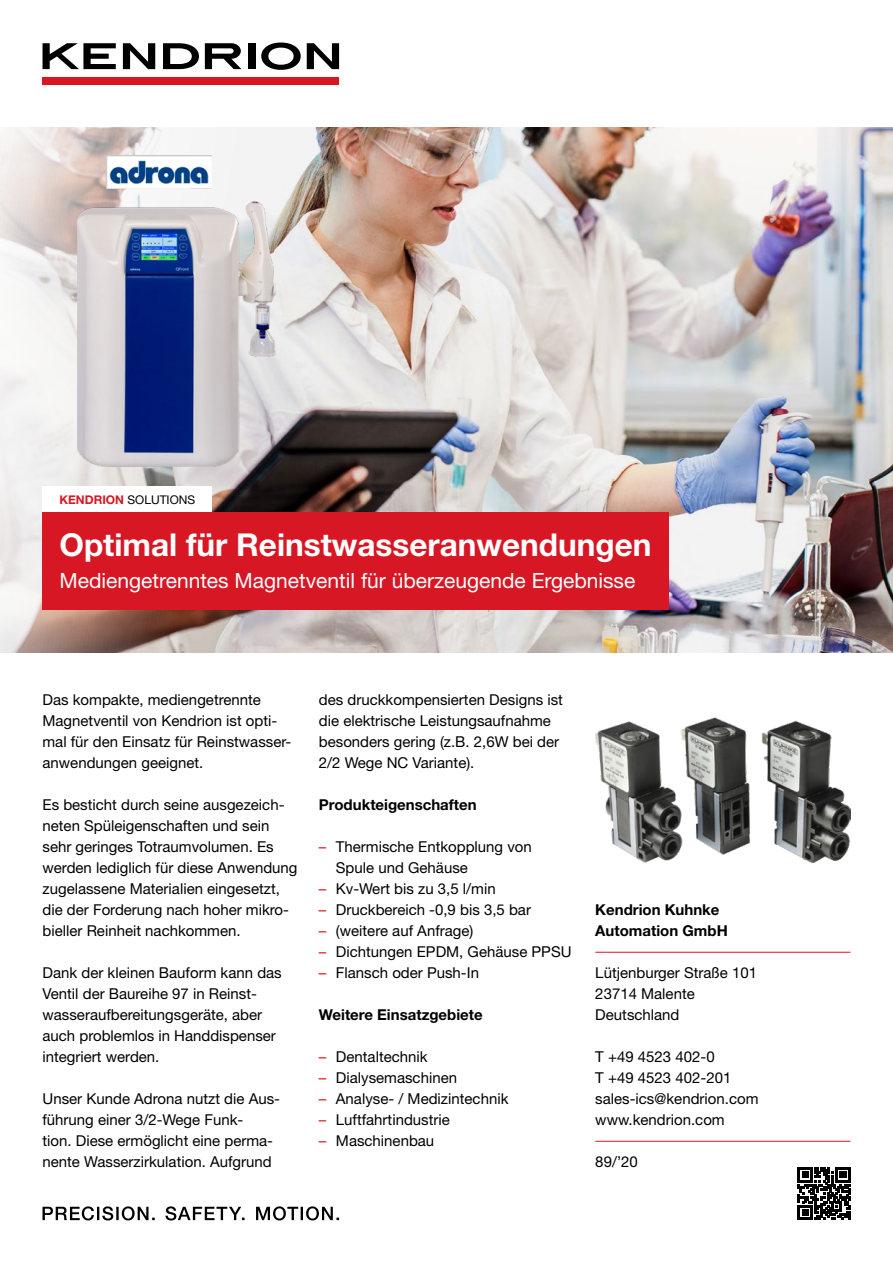
<style>
.page{position:relative;width:893px;height:1263px;background:#fff}
.page>*{position:absolute;margin:0;border:0;box-sizing:border-box;transform-origin:0 0}
.t1{font:700 31.5px "Helvetica Neue LT Pro";color:#fff}
.t2{font:21px "Helvetica Neue LT Pro";color:#fff}
.t3{font:15px/21px "Helvetica Neue LT Pro";color:#000}
.t4{font:700 15px/21px "Helvetica Neue LT Pro";color:#000}
.t5{font:12px "Helvetica Neue LT Pro";color:#000}
.s1{font-weight:700;color:#d81724}
.s2{color:#d81724}
</style>
<div class="page">
<div style="left:248px;top:43px;width:7px;height:26px;background:#000"></div>
<svg style="left:261px;top:43px;width:40px;height:27px"></svg>
<svg style="left:163px;top:43px;width:36px;height:26px"></svg>
<svg style="left:43px;top:43px;width:73px;height:26px"></svg>
<svg style="left:205px;top:43px;width:36px;height:26px"></svg>
<div style="left:43px;top:78px;width:296px;height:7px;background:#d81724"></div>
<svg style="left:123px;top:43px;width:32px;height:26px"></svg>
<svg style="left:307px;top:43px;width:32px;height:26px"></svg>
<hr style="left:595px;top:952px;width:255px;height:1px;background:#d81724">
<hr style="left:595px;top:1141px;width:255px;height:1px;background:#d81724">
<svg style="left:43px;top:1206px;width:296px;height:14px"></svg>
<svg style="left:798px;top:1167px;width:52px;height:53px"></svg>
<img style="left:0;top:128px;width:893px;height:524px">
<div style="left:43px;top:512px;width:625px;height:98px;background:#d81724"></div>
<div style="left:43px;top:486px;width:169px;height:26px;background:#fff"></div>
<img style="left:595px;top:718px;width:255px;height:145px">
<img style="left:77px;top:201px;width:199px;height:266px">
<img style="left:107px;top:155px;width:105px;height:34px">
<p class="t5" style="left:60px;top:492px;width:137px"><span class="s1">KENDRION</span> SOLUTIONS</p>
<h1 class="t1" style="left:60px;top:525px;width:593px">Optimal für Reinstwasseranwendungen</h1>
<h2 class="t2" style="left:60px;top:568px;width:577px">Mediengetrenntes Magnetventil für überzeugende Ergebnisse</h2>
<p class="t3" style="left:43px;top:689px;width:250px">Das kompakte, mediengetrennte<br>Magnetventil von Kendrion ist opti&shy;mal für den Einsatz für Reinstwasser&shy;anwendungen geeignet.</p>
<p class="t3" style="left:43px;top:794px;width:257px">Es besticht durch seine ausgezeich&shy;neten Spüleigenschaften und sein sehr geringes Totraumvolumen. Es werden lediglich für diese Anwendung zugelassene Materialien eingesetzt, die der Forderung nach hoher mikro&shy;bieller Reinheit nachkommen.</p>
<p class="t3" style="left:43px;top:962px;width:241px">Dank der kleinen Bauform kann das<br>Ventil der Baureihe 97 in Reinst&shy;wasseraufbereitungsgeräte, aber auch problemlos in Handdispenser integriert werden.</p>
<p class="t3" style="left:43px;top:1088px;width:239px">Unser Kunde Adrona nutzt die Aus&shy;führung einer 3/2-Wege Funk-<br>tion. Diese ermöglicht eine perma&shy;nente Wasserzirkulation. Aufgrund</p>
<p class="t3" style="left:319px;top:689px;width:245px">des druckkompensierten Designs ist die elektrische Leistungsaufnahme besonders gering (z.B. 2,6W bei der<br>2/2 Wege NC Variante).</p>
<p class="t4" style="left:319px;top:794px;width:159px">Produkteigenschaften</p>
<p class="t3" style="left:336px;top:836px;width:197px;text-indent:-17px"><span class="s2">–</span> Thermische Entkopplung von<br>Spule und Gehäuse</p>
<p class="t3" style="left:319px;top:878px;width:178px"><span class="s2">–</span> Kv-Wert bis zu 3,5 l/min</p>
<p class="t3" style="left:319px;top:899px;width:214px"><span class="s2">–</span> Druckbereich -0,9 bis 3,5 bar</p>
<p class="t3" style="left:319px;top:920px;width:156px"><span class="s2">–</span> (weitere auf Anfrage)</p>
<p class="t3" style="left:319px;top:941px;width:254px"><span class="s2">–</span> Dichtungen EPDM, Gehäuse PPSU</p>
<p class="t3" style="left:319px;top:962px;width:162px"><span class="s2">–</span> Flansch oder Push-In</p>
<p class="t4" style="left:319px;top:1004px;width:165px">Weitere Einsatzgebiete</p>
<p class="t3" style="left:319px;top:1046px;width:110px"><span class="s2">–</span> Dentaltechnik</p>
<p class="t3" style="left:319px;top:1067px;width:140px"><span class="s2">–</span> Dialysemaschinen</p>
<p class="t3" style="left:319px;top:1088px;width:191px"><span class="s2">–</span> Analyse- / Medizintechnik</p>
<p class="t3" style="left:319px;top:1109px;width:132px"><span class="s2">–</span> Luftfahrtindustrie</p>
<p class="t3" style="left:319px;top:1130px;width:117px"><span class="s2">–</span> Maschinenbau</p>
<p class="t4" style="left:595px;top:899px;width:134px">Kendrion Kuhnke<br>Automation GmbH</p>
<p class="t3" style="left:595px;top:962px;width:163px">Lütjenburger Straße 101<br>23714 Malente<br>Deutschland</p>
<p class="t3" style="left:595px;top:1046px;width:165px">T +49 4523 402-0<br>T +49 4523 402-201 sales-ics@kendrion.com www.kendrion.com</p>
<p class="t3" style="left:595px;top:1151px;width:44px">89/’20</p>
</div>
